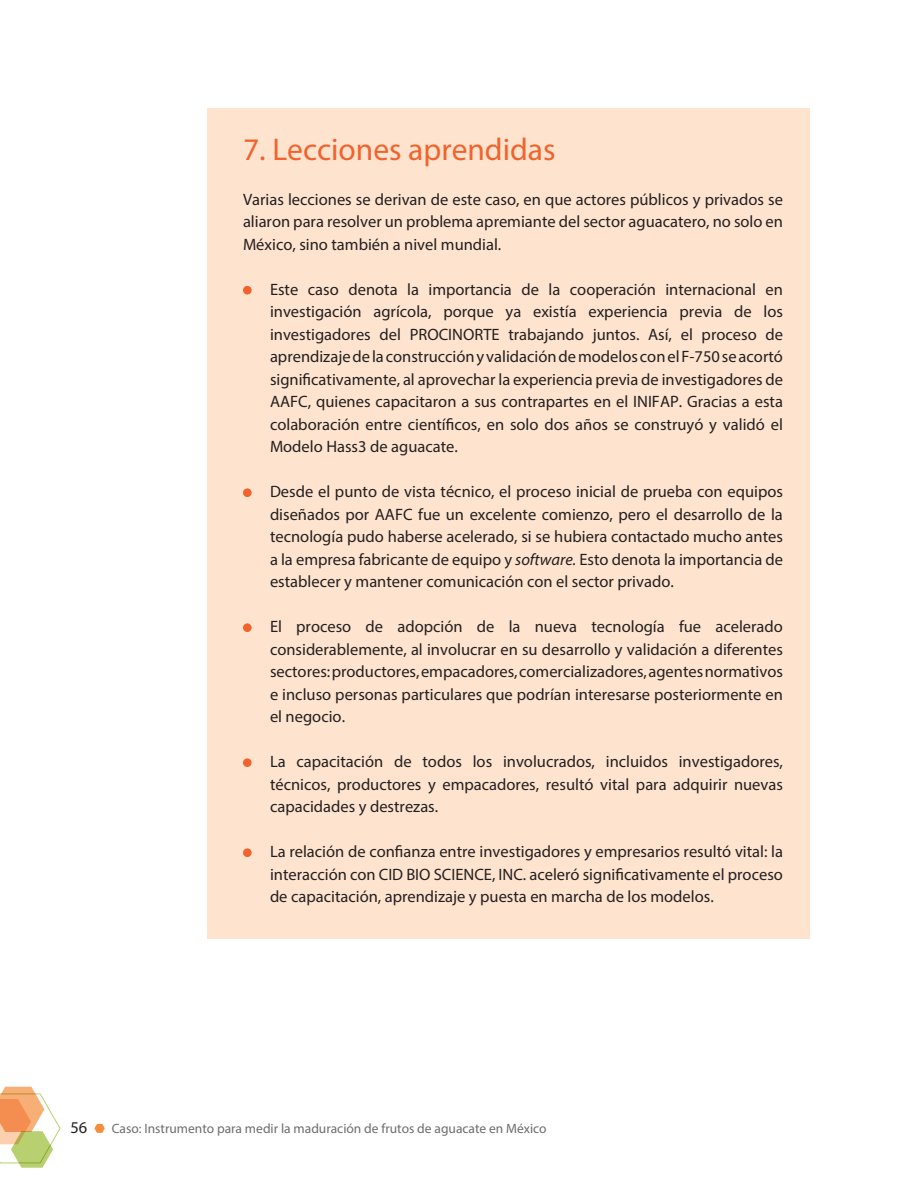
<style>
.page{position:relative;width:918px;height:1188px;background:#fff}
.page>*{position:absolute;margin:0;border:0;box-sizing:border-box;transform-origin:0 0}
.Título_1{font:31.5px "Myriad Pro";color:#f2622c}
.HTML_con_formato_pre{font:16.5px/22.5px "Myriad Pro";color:#231f20;text-align:justify}
.t1{font:13.5px "Myriad Pro";color:#6c6d70}
.s1{font-style:italic}
</style>
<div class="page">
<div style="left:207px;top:108px;width:603px;height:831px;background:#fee4cf"></div>
<div style="left:243px;top:286px;width:9px;height:9px;background:#f2622c;border-radius:50%"></div>
<div style="left:243px;top:488px;width:9px;height:9px;background:#f2622c;border-radius:50%"></div>
<div style="left:243px;top:623px;width:9px;height:9px;background:#f2622c;border-radius:50%"></div>
<div style="left:243px;top:758px;width:9px;height:9px;background:#f2622c;border-radius:50%"></div>
<div style="left:243px;top:848px;width:9px;height:9px;background:#f2622c;border-radius:50%"></div>
<svg style="left:0;top:1087px;width:61px;height:81px"></svg>
<svg style="left:94px;top:1124px;width:11px;height:9px"></svg>
<p class="Título_1" style="left:243px;top:130px;width:314px">7. Lecciones aprendidas</p>
<p class="HTML_con_formato_pre" style="left:243px;top:187px;width:542px">Varias lecciones se derivan de este caso, en que actores públicos y privados se aliaron para resolver un problema apremiante del sector aguacatero, no solo en México, sino también a nivel mundial.</p>
<p class="HTML_con_formato_pre" style="left:270px;top:277px;width:515px">Este caso denota la importancia de la cooperación internacional en investigación agrícola, porque ya existía experiencia previa de los investigadores del PROCINORTE trabajando juntos. Así, el proceso de aprendizaje de la construcción y validación de modelos con el F-750 se acortó significativamente, al aprovechar la experiencia previa de investigadores de AAFC, quienes capacitaron a sus contrapartes en el INIFAP. Gracias a esta colaboración entre científicos, en solo dos años se construyó y validó el Modelo Hass3 de aguacate.</p>
<p class="HTML_con_formato_pre" style="left:270px;top:480px;width:515px">Desde el punto de vista técnico, el proceso inicial de prueba con equipos diseñados por AAFC fue un excelente comienzo, pero el desarrollo de la tecnología pudo haberse acelerado, si se hubiera contactado mucho antes a la empresa fabricante de equipo y <span class="s1">software.</span> Esto denota la importancia de establecer y mantener comunicación con el sector privado.</p>
<p class="HTML_con_formato_pre" style="left:270px;top:615px;width:515px">El proceso de adopción de la nueva tecnología fue acelerado considerablemente, al involucrar en su desarrollo y validación a diferentes sectores: productores, empacadores, comercializadores, agentes normativos e incluso personas particulares que podrían interesarse posteriormente en el negocio.</p>
<p class="HTML_con_formato_pre" style="left:270px;top:750px;width:515px">La capacitación de todos los involucrados, incluidos investigadores, técnicos, productores y empacadores, resultó vital para adquirir nuevas capacidades y destrezas.</p>
<p class="HTML_con_formato_pre" style="left:270px;top:840px;width:515px">La relación de confianza entre investigadores y empresarios resultó vital: la interacción con CID BIO SCIENCE, INC. aceleró significativamente el proceso de capacitación, aprendizaje y puesta en marcha de los modelos.</p>
<p class="HTML_con_formato_pre" style="left:70px;top:1116px;width:18px">56</p>
<p class="t1" style="left:112px;top:1120px;width:436px">Caso: Instrumento para medir la maduración de frutos de aguacate en México</p>
</div>
